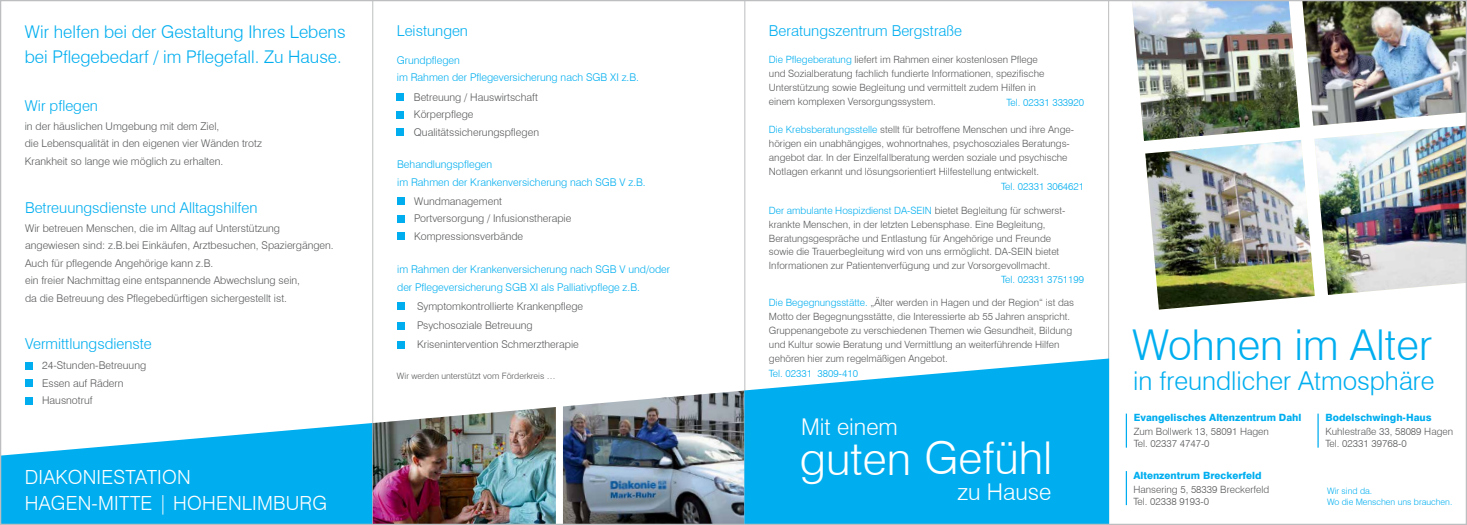
<style>
.page{position:relative;width:1467px;height:525px;background:#fff}
.page>*{position:absolute;margin:0;border:0;box-sizing:border-box;transform-origin:0 0}
.t1{font:300 45.25px "Swiss 721 BT";color:#fff}
.t2{font:300 42.5px "Swiss 721 BT";color:#00aeef}
.t3{font:300 26px "Swiss 721 BT";color:#00aeef}
.t4{font:300 23.12px "Swiss 721 BT";color:#fff}
.t5{font:300 19.5px "Swiss 721 BT";letter-spacing:.01em;color:#fff}
.t6{font:300 17.5px "Swiss 721 BT";color:#00aeef}
.t7{font:300 15px "Swiss 721 BT";color:#00aeef}
.t8{font:300 10.62px/17.5px "Swiss 721 BT";color:#58595b}
.t9{font:300 10.62px/17.5px "Swiss 721 BT";color:#00aeef}
.t10{font:300 10px/13.8px "Swiss 721 BT";color:#58595b}
.t11{font:800 10px "Swiss 721 BT";color:#00aeef}
.t12{font:300 10px "Swiss 721 BT";color:#00aeef}
.t13{font:300 8.88px/11px "Swiss 721 BT";color:#00aeef}
.t14{font:300 8.75px "Swiss 721 BT";color:#58595b}
.s1{color:#00aeef}
</style>
<div class="page">
<svg style="left:2px;top:423px;width:370px;height:99px;fill:#00aeef"></svg>
<hr style="left:372px;top:0;width:1px;height:524px;background:#bcbec0">
<hr style="left:744px;top:0;width:1px;height:524px;background:#bcbec0">
<hr style="left:1108px;top:0;width:1px;height:524px;background:#bcbec0">
<hr style="left:1126px;top:413px;width:1px;height:34px;background:#00aeef">
<img style="left:1132px;top:2px;width:333px;height:307px">
<img style="left:1314px;top:125px;width:151px;height:170px">
<div style="left:25px;top:362px;width:7px;height:7px;background:#00aeef"></div>
<div style="left:25px;top:379px;width:7px;height:7px;background:#00aeef"></div>
<div style="left:25px;top:397px;width:7px;height:7px;background:#00aeef"></div>
<div style="left:397px;top:94px;width:7px;height:7px;background:#00aeef"></div>
<div style="left:397px;top:111px;width:7px;height:7px;background:#00aeef"></div>
<div style="left:397px;top:129px;width:7px;height:7px;background:#00aeef"></div>
<div style="left:397px;top:198px;width:7px;height:7px;background:#00aeef"></div>
<div style="left:397px;top:215px;width:7px;height:7px;background:#00aeef"></div>
<div style="left:397px;top:233px;width:7px;height:7px;background:#00aeef"></div>
<div style="left:397px;top:302px;width:7px;height:8px;background:#00aeef"></div>
<div style="left:397px;top:322px;width:7px;height:7px;background:#00aeef"></div>
<div style="left:397px;top:341px;width:7px;height:7px;background:#00aeef"></div>
<img style="left:373px;top:407px;width:183px;height:115px">
<img style="left:563px;top:390px;width:181px;height:132px">
<svg style="left:744px;top:358px;width:365px;height:164px;background:#19b6f0"></svg>
<hr style="left:1126px;top:471px;width:1px;height:34px;background:#00aeef">
<hr style="left:1317px;top:413px;width:2px;height:34px;background:#00aeef">
<h3 class="t6" style="left:25px;top:21px;width:322px">Wir helfen bei der Gestaltung Ihres Lebens</h3>
<h3 class="t7" style="left:769px;top:22px;width:195px">Beratungszentrum Bergstraße</h3>
<h3 class="t6" style="left:25px;top:46px;width:319px">bei Pflegebedarf / im Pflegefall. Zu Hause.</h3>
<h3 class="t7" style="left:397px;top:22px;width:73px">Leistungen</h3>
<p class="t9" style="left:397px;top:51px;width:244px">Grundpflegen<br>im Rahmen der Pflegeversicherung nach SGB XI z.B.</p>
<p class="t8" style="left:414px;top:88px;width:127px">Betreuung / Hauswirtschaft<br>Körperpflege<br>Qualitätssicherungspflegen</p>
<p class="t10" style="left:769px;top:53px;width:277px"><span class="s1">Die Pflegeberatung</span> liefert im Rahmen einer kostenlosen Pflege und Sozialberatung fachlich fundierte I nformationen, spezifische Unterstützung sowie Begleitung und vermittelt zudem Hilfen in einem komplexen Versorgungssystem.</p>
<p class="t10" style="left:769px;top:123px;width:307px"><span class="s1">Die Krebsberatungsstelle</span> stellt für betroffene Menschen und ihre Ange&shy;hörigen ein unabhängiges, wohnortnahes, psychosoziales Beratungs&shy;angebot dar. In der Einzelfallberatung werden soziale und psychische Notlagen erkannt und lösungsorientiert Hilfestellung entwickelt.</p>
<p class="t10" style="left:769px;top:203px;width:298px"><span class="s1">Der ambulante Hospizdienst DA-SEIN</span> bietet Begleitung für schwerst&shy;krankte Menschen, in der letzten Lebensphase. Eine Begleitung, Beratungsgespräche und Entlastung für Angehörige und Freunde sowie die Trauerbegleitung wird von uns ermöglicht. DA-SEIN bietet Informationen zur Patientenverfügung und zur Vorsorgevollmacht.</p>
<p class="t12" style="left:1001px;top:273px;width:85px">Tel. 02331 3751199</p>
<p class="t12" style="left:1006px;top:96px;width:79px">Tel. 02331 333920</p>
<h3 class="t7" style="left:25px;top:97px;width:75px">Wir pflegen</h3>
<p class="t8" style="left:25px;top:117px;width:239px">in der häuslichen Umgebung mit dem Ziel,<br>die Lebensqualität in den eigenen vier Wänden trotz<br>Krankheit so lange wie möglich zu erhalten.</p>
<p class="t9" style="left:397px;top:155px;width:250px">Behandlungspflegen<br>im Rahmen der Krankenversicherung nach SGB V z.B.</p>
<p class="t8" style="left:414px;top:192px;width:89px">Wundmanagement</p>
<p class="t8" style="left:414px;top:210px;width:159px">Portversorgung / Infusionstherapie</p>
<p class="t8" style="left:404px;top:227px;width:121px">Kompressionsverbände</p>
<p class="t12" style="left:1001px;top:180px;width:85px">Tel. 02331 3064621</p>
<h3 class="t7" style="left:25px;top:198px;width:234px">Betreuungsdienste und Alltagshilfen</h3>
<p class="t8" style="left:25px;top:219px;width:310px">Wir betreuen Menschen, die im Alltag auf Unterstützung angewiesen sind: z.B.bei Einkäufen, Arztbesuchen, Spaziergängen.<br>Auch für pflegende Angehörige kann z.B.<br>ein freier Nachmittag eine entspannende Abwechslung sein,<br>da die Betreuung des Pflegebedürftigen sichergestellt ist.</p>
<p class="t9" style="left:397px;top:260px;width:275px">im Rahmen der Krankenversicherung nach SGB V und/oder der Pflegeversicherung SGB XI als Palliativpflege z.B.</p>
<p class="t8" style="left:417px;top:296px;width:168px;line-height:19.2px">Symptomkontrollierte Krankenpflege<br>Psychosoziale Betreuung<br>Krisenintervention Schmerztherapie</p>
<p class="t14" style="left:397px;top:370px;width:160px">Wir werden unterstützt vom Förderkreis …</p>
<p class="t10" style="left:769px;top:296px;width:307px"><span class="s1">Die Begegnungsstätte.</span> „Älter werden in Hagen und der Region“ ist das Motto der Begegnungsstätte, die Interessierte ab 55 Jahren anspricht.<br>Gruppenangebote zu verschiedenen Themen wie Gesundheit, Bildung und Kultur sowie Beratung und Vermittlung an weiterführende Hilfen gehören hier zum regelmäßigen Angebot.</p>
<h2 class="t2" style="left:1132px;top:318px;width:301px">Wohnen im Alter</h2>
<h3 class="t7" style="left:25px;top:334px;width:128px">Vermittlungsdienste</h3>
<p class="t8" style="left:42px;top:356px;width:106px">24-Stunden-Betreuung<br>Essen auf Rädern<br>Hausnotruf</p>
<p class="t12" style="left:769px;top:366px;width:91px">Tel. 02331 3809-410</p>
<h3 class="t3" style="left:1133px;top:365px;width:303px">in freundlicher Atmosphäre</h3>
<h3 class="t5" style="left:25px;top:465px;width:82px">Diakoniestati</h3>
<h3 class="t5" style="left:162px;top:465px;width:30px">on</h3>
<h3 class="t5" style="left:25px;top:491px;width:107px">Hagen-Mitte</h3>
<h3 class="t5" style="left:158px;top:491px;width:171px">| Hohenlimburg</h3>
<h3 class="t4" style="left:801px;top:412px;width:98px">Mit einem</h3>
<h1 class="t1" style="left:800px;top:430px;width:254px">guten Gefühl</h1>
<h3 class="t4" style="left:957px;top:477px;width:95px">zu Hause</h3>
<p class="t11" style="left:1134px;top:410px;width:169px">Evangelisches Altenzentrum Dahl</p>
<p class="t10" style="left:1134px;top:424px;width:137px;line-height:12.5px">Zum Bollwerk 13, 58091 Hagen<br>Tel. 02337 4747-0</p>
<p class="t11" style="left:1326px;top:410px;width:108px">Bodelschwingh-Haus</p>
<p class="t10" style="left:1326px;top:424px;width:129px;line-height:12.5px">Kuhlestraße 33, 58089 Hagen<br>Tel. 02331 39768-0</p>
<p class="t11" style="left:1133px;top:469px;width:130px">Altenzentrum Breckerfeld</p>
<p class="t10" style="left:1133px;top:483px;width:137px;line-height:12.5px">Hansering 5, 58339 Breckerfeld<br>Tel. 02338 9193-0</p>
<p class="t13" style="left:1327px;top:485px;width:127px">Wir sind da.<br>Wo die Menschen uns brauchen.</p>
</div>
